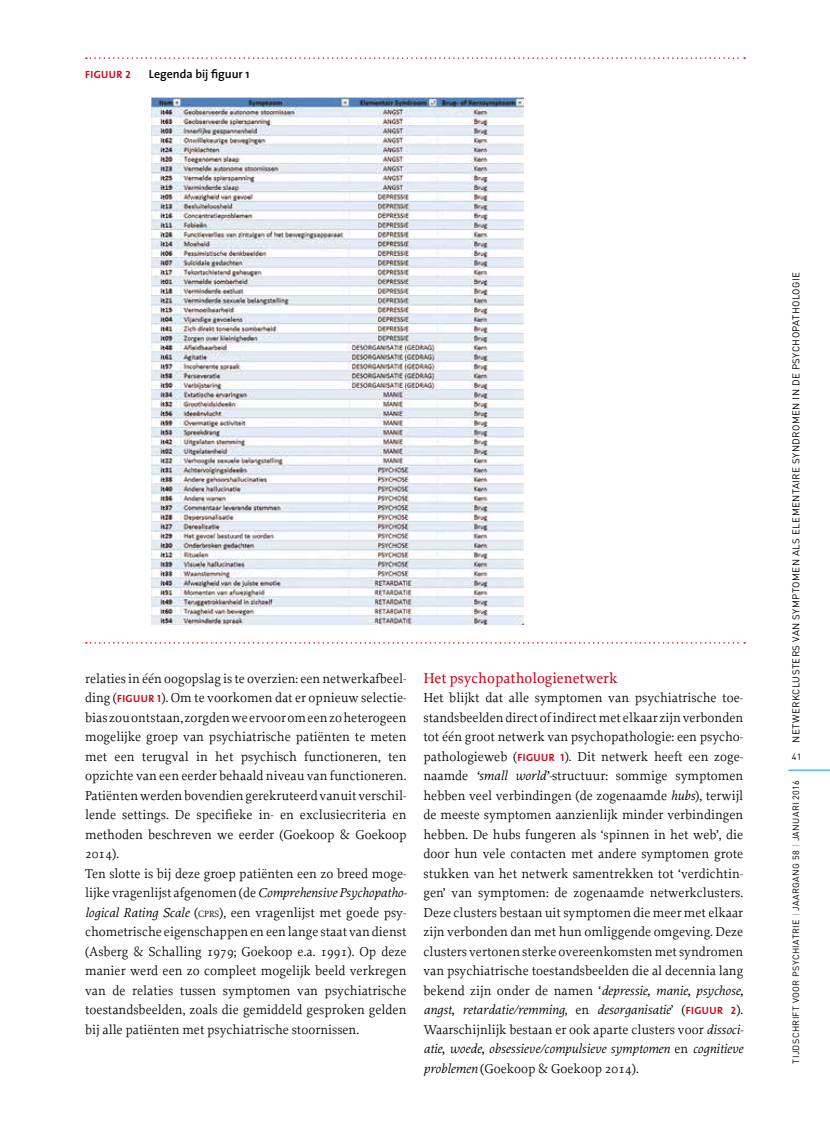
<style>
.page{position:relative;width:830px;height:1127px;background:#fff}
.page>*{position:absolute;margin:0;border:0;box-sizing:border-box;transform-origin:0 0}
.t1{font:500 15px "Proforma";color:#cd071e}
.t2{font:13.5px/19.5px "Proforma";color:#000}
.t3{font:600 12px "The Sans";color:#000}
.t4{font:10.5px "The Sans Bold Caps";letter-spacing:.04em;color:#cd071e}
.t5{font:9.75px "DIN";letter-spacing:.04em;color:#000}
.t6{font:9px "DIN";letter-spacing:.04em;color:#000}
.s1{font-family:"The Sans Bold Caps";font-size:10.5px;color:#cd071e}
.s2{font-style:italic}
.s3{font-size:9.45px}
.s4{color:#9c9e9f}
</style>
<div class="page">
<hr style="left:788px;top:770px;width:41px;height:1px;background:#009ee0">
<svg style="left:86px;top:57px;width:658px;height:2px"></svg>
<img style="left:151px;top:97px;width:372px;height:527px">
<svg style="left:86px;top:642px;width:658px;height:1px"></svg>
<p class="t4" style="left:85px;top:66px;width:47px">FIGUUR 2</p>
<p class="t3" style="left:149px;top:64px;width:102px">Legenda bij figuur 1</p>
<p class="t2" style="left:85px;top:668px;width:323px">relaties in één oogopslag is te overzien: een netwerkafbeel&shy;ding (<span class="s1">FIGUUR 1</span>). Om te voorkomen dat er opnieuw selectie&shy;bias zou ontstaan, zorgden we ervoor om een zo heterogeen mogelijke groep van psychiatrische patiënten te meten met een terugval in het psychisch functioneren, ten opzichte van een eerder behaald niveau van functioneren.<br>Patiënten werden bovendien gerekruteerd vanuit verschil&shy;lende settings. De specifieke in- en exclusiecriteria en methoden beschreven we eerder (Goekoop &amp; Goekoop 2014).<br>Ten slotte is bij deze groep patiënten een zo breed moge&shy;lijke vragenlijst afgenomen (de <span class="s2">Comprehensive Psychopatho&shy;logical Rating Scale</span> (<span class="s3">CPRS</span>), een vragenlijst met goede psy&shy;chometrische eigenschappen en een lange staat van dienst (Asberg &amp; Schalling 1979; Goekoop e.a. 1991). Op deze manier werd een zo compleet mogelijk beeld verkregen van de relaties tussen symptomen van psychiatrische toestandsbeelden, zoals die gemiddeld gesproken gelden bij alle patiënten met psychiatrische stoornissen.</p>
<p class="t1" style="left:423px;top:668px;width:195px">Het psychopathologienetwerk</p>
<p class="t2" style="left:423px;top:688px;width:321px;text-align:justify">Het blijkt dat alle symptomen van psychiatrische toe&shy;standsbeelden direct of indirect met elkaar zijn verbonden tot één groot netwerk van psychopathologie: een psycho&shy;pathologieweb (<span class="s1">FIGUUR 1</span>). Dit netwerk heeft een zoge&shy;naamde <span class="s2">‘small world’-</span>structuur: sommige symptomen hebben veel verbindingen (de zogenaamde <span class="s2">hubs</span>), terwijl de meeste symptomen aanzienlijk minder verbindingen hebben. De hubs fungeren als ‘spinnen in het web’, die door hun vele contacten met andere symptomen grote stukken van het netwerk samentrekken tot ‘verdichtin&shy;gen’ van symptomen: de zogenaamde netwerkclusters.<br>Deze clusters bestaan uit symptomen die meer met elkaar zijn verbonden dan met hun omliggende omgeving. Deze clusters vertonen sterke overeenkomsten met syndromen van psychiatrische toestandsbeelden die al decennia lang bekend zijn onder de namen ‘<span class="s2">depressie, manie, psychose, angst, retardatie/remming</span>, en <span class="s2">desorganisatie</span>’ (<span class="s1">FIGUUR 2</span>).<br>Waarschijnlijk bestaan er ook aparte clusters voor <span class="s2">dissoci&shy;atie, woede, obsessieve/compulsieve symptomen</span> en <span class="s2">cognitieve problemen</span> (Goekoop &amp; Goekoop 2014).</p>
<p class="t5" style="left:789px;top:742px;width:472px;rotate:-90deg">NETWERKCLUSTERS VAN SYMPTOMEN ALS ELEMENTAIRE SYNDROMEN IN DE PSYCHOPATHOLOGIE</p>
<p class="t6" style="left:791px;top:751px;width:11px">41</p>
<p class="t6" style="left:789px;top:1063px;width:285px;rotate:-90deg">TIJDSCHRIFT VOOR PSYCHIATRIE <span class="s4">|</span> JAARGANG 58 <span class="s4">|</span> JANUARI 2016</p>
</div>
